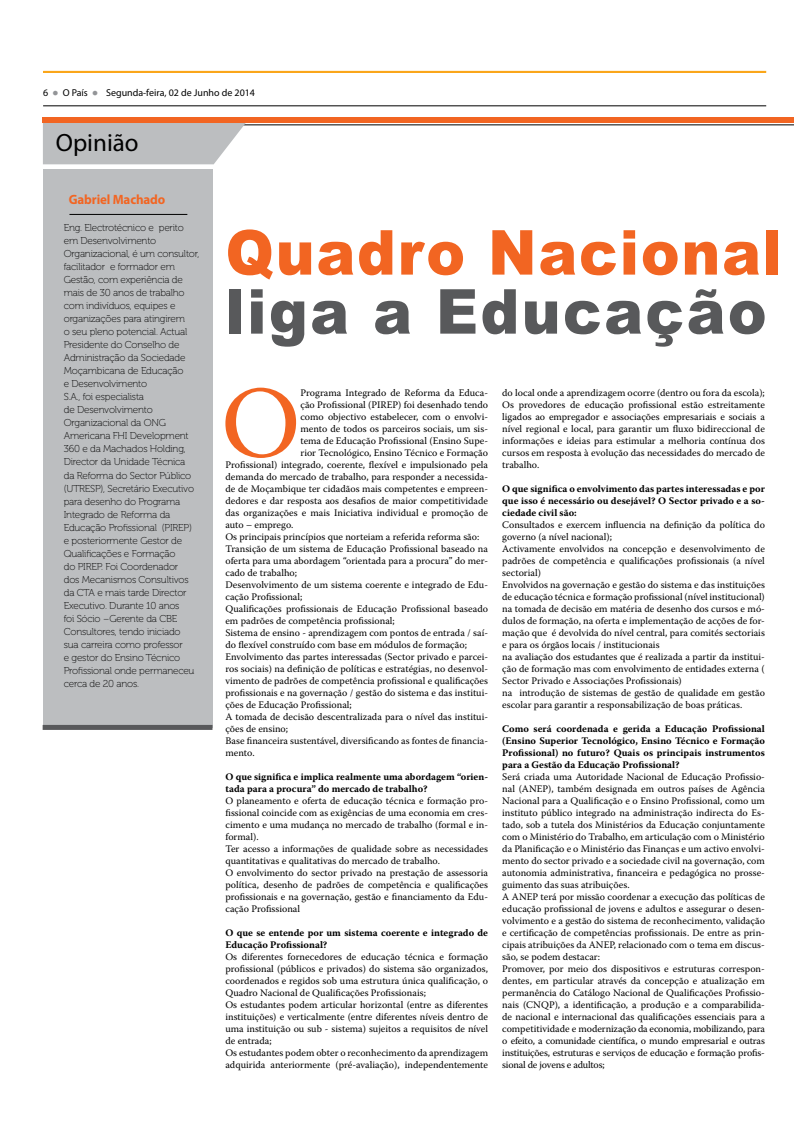
<style>
.page{position:relative;width:794px;height:1134px;background:#fff}
.page>*{position:absolute;margin:0;border:0;box-sizing:border-box;transform-origin:0 0}
.t1{font:101px "Warnock Pro";color:#f26522}
.t2{font:900 62px "Arial";letter-spacing:.03em;color:#f26522;scale:.94 1}
.t3{font:900 62px "Arial";letter-spacing:.04em;color:#58595b;scale:.94 1}
.t4{font:25px "Myriad Pro";color:#000}
.t5{font:700 13.5px "Myriad Pro";letter-spacing:-.01em;color:#f26522;scale:.96 1}
.t6{font:10px/12px "Warnock Pro";color:#000}
.t7{font:10px/13px "Museo 100";letter-spacing:-.02em;color:#000}
.t8{font:700 10px/12px "Warnock Pro";color:#000}
.t9{font:10px "Myriad Pro";color:#000}
.s1{color:#939598}
</style>
<div class="page">
<hr style="left:43px;top:106px;width:723px;height:1px;background:#000">
<div style="left:43px;top:71px;width:723px;height:2px;border:1px solid #faa61a"></div>
<div style="left:43px;top:169px;width:169px;height:558px;background:#bcbec0"></div>
<hr style="left:43px;top:125px;width:751px;height:1px;background:#000">
<svg style="left:43px;top:122px;width:204px;height:42px;background:#c2c0c1"></svg>
<div style="left:43px;top:117px;width:751px;height:5px;background:#f26522"></div>
<hr style="left:69px;top:214px;width:118px;height:1px;background:#000">
<div style="left:43px;top:725px;width:169px;height:5px;background:#58595b"></div>
<p class="t9" style="left:43px;top:86px;width:213px">6 <span class="s1">●</span> O País <span class="s1">●</span> Segunda-feira, 02 de Junho de 2014</p>
<h3 class="t4" style="left:56px;top:127px;width:84px">Opinião</h3>
<h3 class="t5" style="left:69px;top:191px;width:102px">Gabriel Machado</h3>
<p class="t7" style="left:64px;top:222px;width:137px">Eng. Electrotécnico e perito em Desenvolvimento<br>Organizacional, é um consultor, facilitador e formador em<br>Gestão, com experiência de mais de 30 anos de trabalho com indivíduos, equipes e organizações para atingirem<br>o seu pleno potencial. Actual<br>Presidente do Conselho de<br>Administração da Sociedade<br>Moçambicana de Educação<br>e Desenvolvimento<br>S.A., foi especialista<br>de Desenvolvimento<br>Organizacional da ONG<br>Americana FHI Development<br>360 e da Machados Holding,<br>Director da Unidade Técnica<br>da Reforma do Sector Público (UTRESP), Secretário Executivo para desenho do Programa<br>Integrado de Reforma da<br>Educação Profissional (PIREP) e posteriormente Gestor de<br>Qualificações e Formação<br>do PIREP. Foi Coordenador<br>dos Mecanismos Consultivos da CTA e mais tarde Director<br>Executivo. Durante 10 anos<br>foi Sócio –Gerente da CBE<br>Consultores, tendo iniciado<br>sua carreira como professor<br>e gestor do Ensino Técnico<br>Profissional onde permaneceu cerca de 20 anos.</p>
<h2 class="t2" style="left:225px;top:207px;width:593px">Quadro Nacional</h2>
<h2 class="t3" style="left:225px;top:266px;width:577px">liga a Educação</h2>
<h1 class="t1" style="left:221px;top:362px;width:81px">O</h1>
<p class="t6" style="left:300px;top:387px;width:189px">Programa Integrado de Reforma da Educa-</p>
<p class="t6" style="left:300px;top:399px;width:189px">ção Profissional (PIREP) foi desenhado tendo</p>
<p class="t6" style="left:300px;top:411px;width:189px">como objectivo estabelecer, com o envolvi-</p>
<p class="t6" style="left:300px;top:423px;width:189px">mento de todos os parceiros sociais, um sis-</p>
<p class="t6" style="left:300px;top:435px;width:189px">tema de Educação Profissional (Ensino Supe-</p>
<p class="t6" style="left:300px;top:447px;width:189px">rior Tecnológico, Ensino Técnico e Formação</p>
<p class="t6" style="left:225px;top:459px;width:264px">Profissional) integrado, coerente, flexível e impulsionado pela</p>
<p class="t6" style="left:225px;top:471px;width:264px">demanda do mercado de trabalho, para responder a necessida-</p>
<p class="t6" style="left:225px;top:483px;width:264px">de de Moçambique ter cidadãos mais competentes e empreen-</p>
<p class="t6" style="left:225px;top:495px;width:264px">dedores e dar resposta aos desafios de maior competitividade</p>
<p class="t6" style="left:225px;top:507px;width:264px">das organizações e mais Iniciativa individual e promoção de</p>
<p class="t6" style="left:225px;top:519px;width:70px">auto – emprego.</p>
<p class="t6" style="left:225px;top:531px;width:255px">Os principais princípios que norteiam a referida reforma são:</p>
<p class="t6" style="left:225px;top:543px;width:264px">Transição de um sistema de Educação Profissional baseado na</p>
<p class="t6" style="left:225px;top:555px;width:264px">oferta para uma abordagem “orientada para a procura” do mer-</p>
<p class="t6" style="left:225px;top:567px;width:73px">cado de trabalho;</p>
<p class="t6" style="left:225px;top:579px;width:264px">Desenvolvimento de um sistema coerente e integrado de Edu-</p>
<p class="t6" style="left:225px;top:591px;width:78px">cação Profissional;</p>
<p class="t6" style="left:225px;top:603px;width:264px">Qualificações profissionais de Educação Profissional baseado</p>
<p class="t6" style="left:225px;top:615px;width:171px">em padrões de competência profissional;</p>
<p class="t6" style="left:225px;top:627px;width:264px">Sistema de ensino - aprendizagem com pontos de entrada / saí-</p>
<p class="t6" style="left:225px;top:639px;width:243px">do flexível construído com base em módulos de formação;</p>
<p class="t6" style="left:225px;top:651px;width:264px">Envolvimento das partes interessadas (Sector privado e parcei-</p>
<p class="t6" style="left:225px;top:663px;width:264px">ros sociais) na definição de políticas e estratégias, no desenvol-</p>
<p class="t6" style="left:225px;top:675px;width:264px">vimento de padrões de competência profissional e qualificações</p>
<p class="t6" style="left:225px;top:687px;width:264px">profissionais e na governação / gestão do sistema e das institui-</p>
<p class="t6" style="left:225px;top:699px;width:128px">ções de Educação Profissional;</p>
<p class="t6" style="left:225px;top:711px;width:264px">A tomada de decisão descentralizada para o nível das institui-</p>
<p class="t6" style="left:225px;top:723px;width:64px">ções de ensino;</p>
<p class="t6" style="left:225px;top:735px;width:264px">Base financeira sustentável, diversificando as fontes de financia-</p>
<p class="t6" style="left:225px;top:747px;width:31px">mento.</p>
<p class="t8" style="left:225px;top:771px;width:264px">O que significa e implica realmente uma abordagem “orien&shy;tada para a procura” do mercado de trabalho?</p>
<p class="t6" style="left:225px;top:795px;width:264px">O planeamento e oferta de educação técnica e formação pro&shy;fissional coincide com as exigências de uma economia em cres&shy;cimento e uma mudança no mercado de trabalho (formal e in&shy;formal).<br>Ter acesso a informações de qualidade sobre as necessidades quantitativas e qualitativas do mercado de trabalho.<br>O envolvimento do sector privado na prestação de assessoria política, desenho de padrões de competência e qualificações profissionais e na governação, gestão e financiamento da Edu&shy;cação Profissional</p>
<p class="t8" style="left:225px;top:927px;width:264px">O que se entende por um sistema coerente e integrado de<br>Educação Profissional?</p>
<p class="t6" style="left:225px;top:951px;width:264px">Os diferentes fornecedores de educação técnica e formação profissional (públicos e privados) do sistema são organizados, coordenados e regidos sob uma estrutura única qualificação, o Quadro Nacional de Qualificações Profissionais;<br>Os estudantes podem articular horizontal (entre as diferentes instituições) e verticalmente (entre diferentes níveis dentro de uma instituição ou sub - sistema) sujeitos a requisitos de nível de entrada;<br>Os estudantes podem obter o reconhecimento da aprendizagem adquirida anteriormente (pré-avaliação), independentemente</p>
<p class="t6" style="left:502px;top:387px;width:264px;text-align:justify">do local onde a aprendizagem ocorre (dentro ou fora da escola); Os provedores de educação profissional estão estreitamente ligados ao empregador e associações empresariais e sociais a nível regional e local, para garantir um fluxo bidireccional de informações e ideias para estimular a melhoria contínua dos cursos em resposta à evolução das necessidades do mercado de trabalho.</p>
<p class="t8" style="left:502px;top:483px;width:264px;text-align:justify">O que significa o envolvimento das partes interessadas e por que isso é necessário ou desejável? O Sector privado e a so&shy;ciedade civil são:</p>
<p class="t6" style="left:502px;top:519px;width:264px">Consultados e exercem influencia na definição da política do governo (a nível nacional);<br>Activamente envolvidos na concepção e desenvolvimento de padrões de competência e qualificações profissionais (a nível sectorial)<br>Envolvidos na governação e gestão do sistema e das instituições de educação técnica e formação profissional (nível institucional) na tomada de decisão em matéria de desenho dos cursos e mó&shy;dulos de formação, na oferta e implementação de acções de for&shy;mação que é devolvida do nível central, para comités sectoriais e para os órgãos locais / institucionais<br>na avaliação dos estudantes que é realizada a partir da institui&shy;ção de formação mas com envolvimento de entidades externa ( Sector Privado e Associações Profissionais)<br>na introdução de sistemas de gestão de qualidade em gestão escolar para garantir a responsabilização de boas práticas.</p>
<p class="t8" style="left:502px;top:723px;width:264px;text-align:justify">Como será coordenada e gerida a Educação Profissional (Ensino Superior Tecnológico, Ensino Técnico e Formação Profissional) no futuro? Quais os principais instrumentos para a Gestão da Educação Profissional?</p>
<p class="t6" style="left:502px;top:771px;width:264px">Será criada uma Autoridade Nacional de Educação Profissio&shy;nal (ANEP), também designada em outros países de Agência Nacional para a Qualificação e o Ensino Profissional, como um instituto público integrado na administração indirecta do Es&shy;tado, sob a tutela dos Ministérios da Educação conjuntamente com o Ministério do Trabalho, em articulação com o Ministério da Planificação e o Ministério das Finanças e um activo envolvi&shy;mento do sector privado e a sociedade civil na governação, com autonomia administrativa, financeira e pedagógica no prosse&shy;guimento das suas atribuições.<br>A ANEP terá por missão coordenar a execução das políticas de educação profissional de jovens e adultos e assegurar o desen&shy;volvimento e a gestão do sistema de reconhecimento, validação e certificação de competências profissionais. De entre as prin&shy;cipais atribuições da ANEP, relacionado com o tema em discus&shy;são, se podem destacar:<br>Promover, por meio dos dispositivos e estruturas correspon&shy;dentes, em particular através da concepção e atualização em permanência do Catálogo Nacional de Qualificações Profissio&shy;nais (CNQP), a identificação, a produção e a comparabilida&shy;de nacional e internacional das qualificações essenciais para a competitividade e modernização da economia, mobilizando, para o efeito, a comunidade científica, o mundo empresarial e outras instituições, estruturas e serviços de educação e formação profis&shy;sional de jovens e adultos;</p>
</div>
